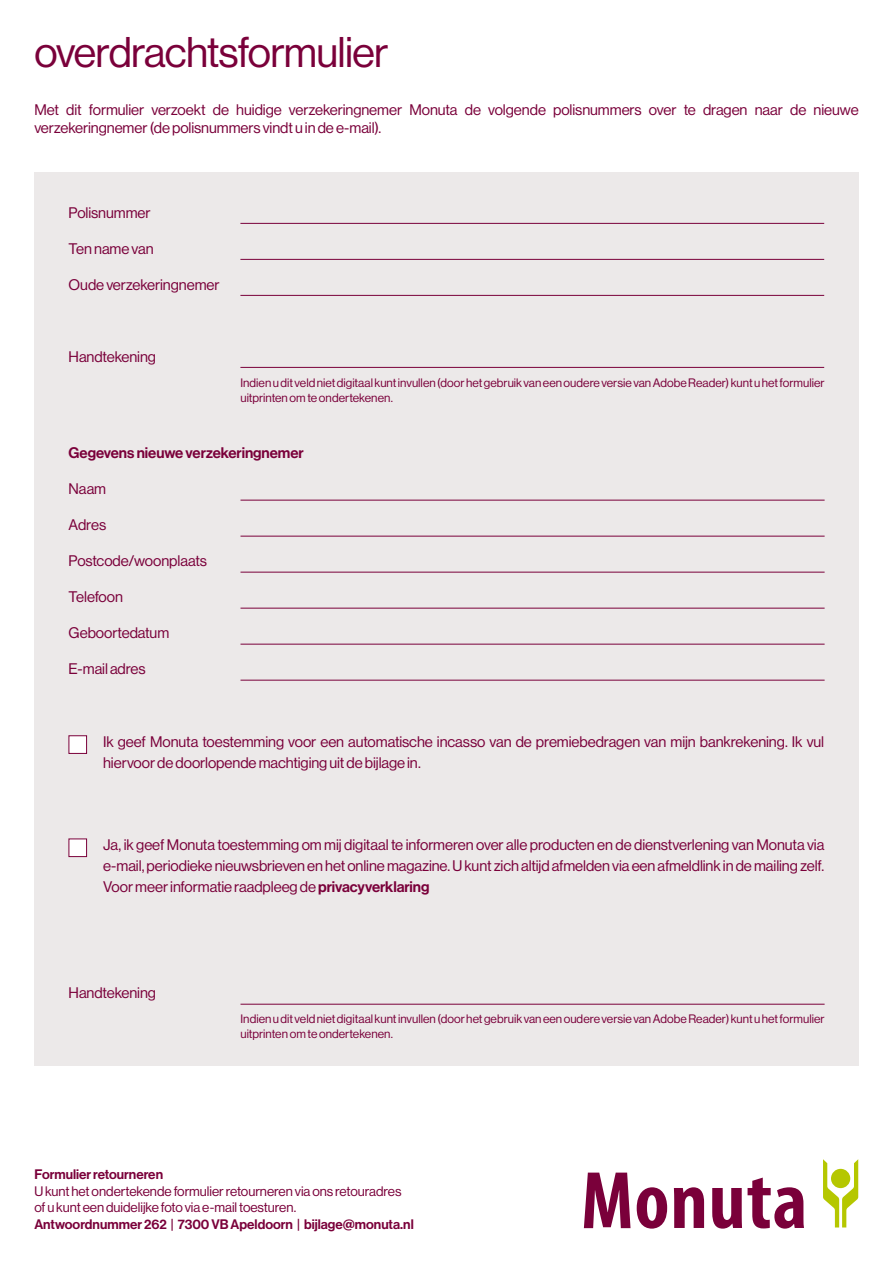
<style>
.page{position:relative;width:893px;height:1263px;background:#fff}
.page>*{position:absolute;margin:0;border:0;box-sizing:border-box;transform-origin:0 0}
.t1{font:42px "N Haas Grotesk DS Pro 55 Rg";letter-spacing:-.025em;color:#7a003a}
.t2{font:15px/21px "N Haas Grotesk DS Pro 55 Rg";letter-spacing:-.005em;color:#7a003a}
.t3{font:15px "N Haas Grotesk DS Pro 65 Md";color:#7a003a}
.t4{font:13.5px/16.5px "N Haas Grotesk DS Pro 55 Rg";color:#7a003a}
.t5{font:13.5px "N Haas Grotesk DS Pro 65 Md";color:#7a003a}
.t6{font:12px/15px "N Haas Grotesk DS Pro 55 Rg";letter-spacing:.005em;color:#7a003a}
.s1{font-family:"N Haas Grotesk DS Pro 65 Md"}
</style>
<div class="page">
<div style="left:34px;top:172px;width:825px;height:893px;background:#ece9e9"></div>
<svg style="left:584px;top:1172px;width:46px;height:56px"></svg>
<svg style="left:637px;top:1187px;width:30px;height:41px"></svg>
<svg style="left:674px;top:1187px;width:30px;height:41px"></svg>
<svg style="left:712px;top:1177px;width:92px;height:51px"></svg>
<svg style="left:823px;top:1159px;width:35px;height:68px"></svg>
<hr style="left:240px;top:223px;width:584px;height:1px;background:#7a003a">
<hr style="left:240px;top:259px;width:584px;height:1px;background:#7a003a">
<hr style="left:240px;top:295px;width:584px;height:1px;background:#7a003a">
<hr style="left:240px;top:367px;width:584px;height:1px;background:#7a003a">
<hr style="left:240px;top:500px;width:585px;height:1px;background:#7a003a">
<hr style="left:240px;top:536px;width:585px;height:1px;background:#7a003a">
<hr style="left:240px;top:572px;width:585px;height:1px;background:#7a003a">
<hr style="left:240px;top:608px;width:585px;height:1px;background:#7a003a">
<hr style="left:240px;top:644px;width:585px;height:1px;background:#7a003a">
<hr style="left:240px;top:680px;width:585px;height:1px;background:#7a003a">
<hr style="left:240px;top:1004px;width:585px;height:1px;background:#7a003a">
<div style="left:69px;top:735px;width:18px;height:19px;background:#fff;border:1px solid #7a003a"></div>
<div style="left:69px;top:838px;width:18px;height:19px;background:#fff;border:1px solid #7a003a"></div>
<h1 class="t1" style="left:34px;top:28px;width:356px">overdrachtsformulier</h1>
<p class="t2" style="left:34px;top:101px;width:826px;line-height:18px">Met dit formulier verzoekt de huidige verzekeringnemer Monuta de volgende polisnummers over te dragen naar de nieuwe verzekeringnemer (de polisnummers vindt u in de e-mail).</p>
<p class="t2" style="left:69px;top:202px;width:84px">Polisnummer</p>
<p class="t2" style="left:69px;top:238px;width:87px">Ten name van</p>
<p class="t2" style="left:69px;top:274px;width:153px">Oude verzekeringnemer</p>
<p class="t2" style="left:69px;top:346px;width:89px">Handtekening</p>
<p class="t6" style="left:240px;top:376px;width:586px">Indien u dit veld niet digitaal kunt invullen (door het gebruik van een oudere versie van Adobe Reader) kunt u het formulier uitprinten om te ondertekenen.</p>
<p class="t3" style="left:69px;top:444px;width:237px">Gegevens nieuwe verzekeringnemer</p>
<p class="t2" style="left:69px;top:479px;width:39px">Naam</p>
<p class="t2" style="left:69px;top:515px;width:39px">Adres</p>
<p class="t2" style="left:69px;top:551px;width:140px">Postcode/woonplaats</p>
<p class="t2" style="left:69px;top:587px;width:56px">Telefoon</p>
<p class="t2" style="left:69px;top:623px;width:102px">Geboortedatum</p>
<p class="t2" style="left:69px;top:659px;width:79px">E-mail adres</p>
<p class="t2" style="left:103px;top:731px;width:723px">Ik geef Monuta toestemming voor een automatische incasso van de premiebedragen van mijn bankrekening. Ik vul hiervoor de doorlopende machtiging uit de bijlage in.</p>
<p class="t2" style="left:103px;top:834px;width:723px;text-align:justify">Ja, ik geef Monuta toestemming om mij digitaal te informeren over alle producten en de dienstverlening van Monuta via e-mail, periodieke nieuwsbrieven en het online magazine. U kunt zich altijd afmelden via een afmeldlink in de mailing zelf.<br>Voor meer informatie raadpleeg de <span class="s1">privacyverklaring</span></p>
<p class="t2" style="left:69px;top:983px;width:89px">Handtekening</p>
<p class="t6" style="left:240px;top:1012px;width:586px">Indien u dit veld niet digitaal kunt invullen (door het gebruik van een oudere versie van Adobe Reader) kunt u het formulier uitprinten om te ondertekenen.</p>
<p class="t5" style="left:34px;top:1166px;width:130px">Formulier retourneren</p>
<p class="t4" style="left:34px;top:1183px;width:369px">U kunt het ondertekende formulier retourneren via ons retouradres of u kunt een duidelijke foto via e-mail toesturen.</p>
<p class="t5" style="left:34px;top:1216px;width:381px">Antwoordnummer 262 | 7300 VB Apeldoorn | bijlage@monuta.nl</p>
</div>
